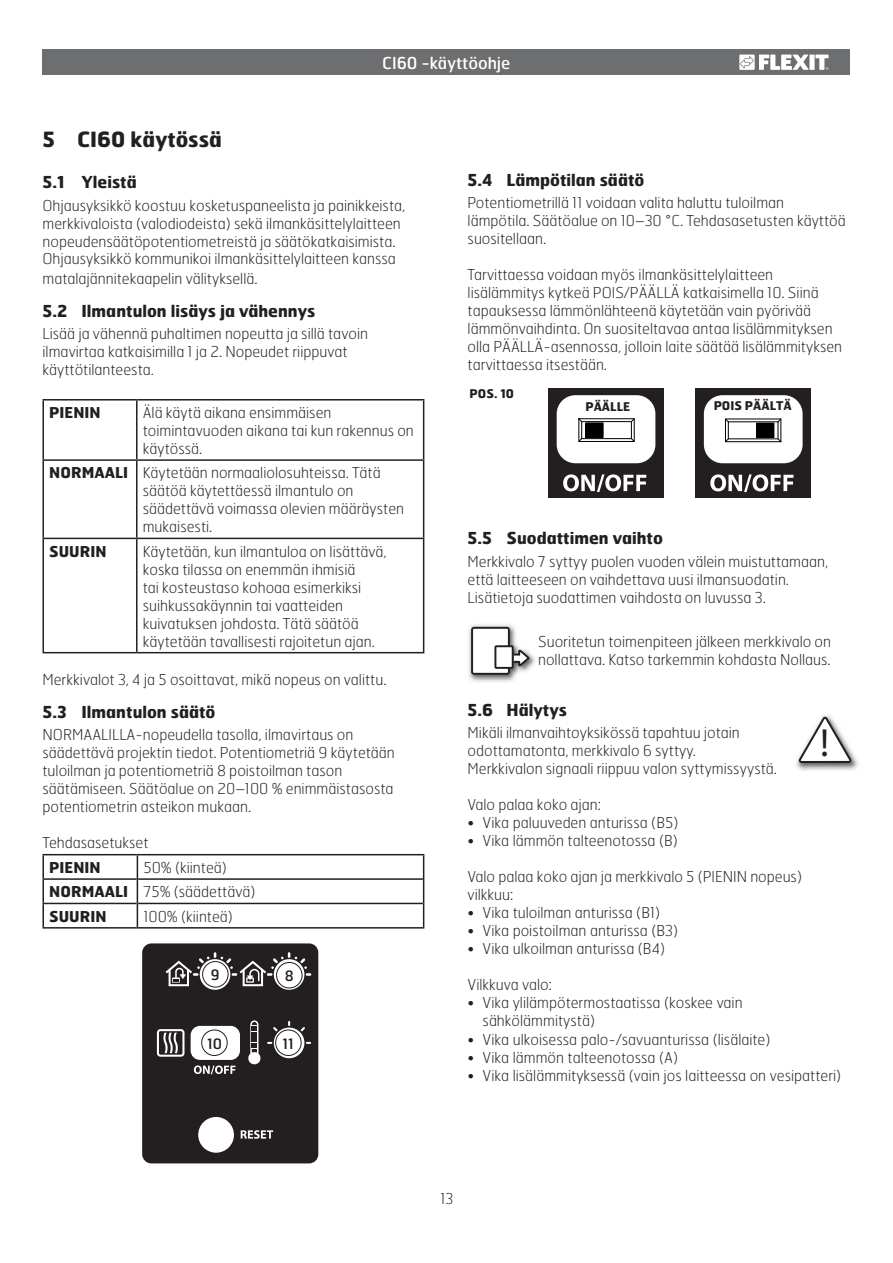
<style>
.page{position:relative;width:893px;height:1263px;background:#fff}
.page>*{position:absolute;margin:0;border:0;box-sizing:border-box;transform-origin:0 0}
.t1{font:39.45px "Myriad Pro";color:#231f20}
.t2{font:700 21px "Hermes";color:#231f20}
.t3{font:700 16.5px "Hermes";color:#231f20}
.t4{font:16.5px "Hermes";color:#fff}
.t5{font:100 15px/18px "Hermes";color:#231f20}
.t6{font:700 15px "Hermes";color:#231f20}
.t7{font:14.4px "Hermes";color:#231f20}
.t8{font:700 12px "Hermes";color:#231f20}
.s1{font-weight:700}
</style>
<div class="page">
<div style="left:42px;top:49px;width:808px;height:26px;background:#6d6e70"></div>
<div style="left:809px;top:55px;width:5px;height:15px;background:#fff"></div>
<svg style="left:815px;top:55px;width:13px;height:15px"></svg>
<svg style="left:739px;top:55px;width:70px;height:15px"></svg>
<hr style="left:42px;top:399px;width:95px;height:2px;background:#231f20">
<hr style="left:42px;top:401px;width:2px;height:58px;background:#231f20">
<hr style="left:137px;top:399px;width:287px;height:2px;background:#231f20">
<hr style="left:136px;top:401px;width:1px;height:58px;background:#231f20">
<hr style="left:423px;top:401px;width:1px;height:58px;background:#231f20">
<hr style="left:42px;top:459px;width:95px;height:2px;background:#231f20">
<hr style="left:42px;top:461px;width:2px;height:77px;background:#231f20">
<hr style="left:137px;top:459px;width:287px;height:2px;background:#231f20">
<hr style="left:136px;top:461px;width:1px;height:77px;background:#231f20">
<hr style="left:423px;top:461px;width:1px;height:77px;background:#231f20">
<hr style="left:42px;top:538px;width:95px;height:1px;background:#231f20">
<hr style="left:42px;top:539px;width:2px;height:113px;background:#231f20">
<hr style="left:137px;top:538px;width:287px;height:1px;background:#231f20">
<hr style="left:136px;top:539px;width:1px;height:113px;background:#231f20">
<hr style="left:423px;top:539px;width:1px;height:113px;background:#231f20">
<hr style="left:42px;top:652px;width:95px;height:1px;background:#231f20">
<hr style="left:137px;top:652px;width:287px;height:1px;background:#231f20">
<hr style="left:42px;top:878px;width:95px;height:2px;background:#231f20">
<hr style="left:138px;top:878px;width:285px;height:2px;background:#231f20">
<hr style="left:42px;top:903px;width:95px;height:1px;background:#231f20">
<hr style="left:138px;top:903px;width:285px;height:1px;background:#231f20">
<hr style="left:42px;top:854px;width:95px;height:1px;background:#231f20">
<hr style="left:42px;top:855px;width:2px;height:23px;background:#231f20">
<hr style="left:42px;top:880px;width:2px;height:23px;background:#231f20">
<hr style="left:42px;top:904px;width:2px;height:23px;background:#231f20">
<hr style="left:42px;top:927px;width:95px;height:2px;background:#231f20">
<hr style="left:137px;top:854px;width:287px;height:1px;background:#231f20">
<svg style="left:137px;top:855px;width:1px;height:72px"></svg>
<svg style="left:423px;top:855px;width:1px;height:72px"></svg>
<hr style="left:137px;top:927px;width:287px;height:2px;background:#231f20">
<img style="left:468px;top:624px;width:68px;height:58px">
<svg style="left:471px;top:627px;width:58px;height:48px"></svg>
<img style="left:796px;top:715px;width:62px;height:56px">
<svg style="left:799px;top:717px;width:52px;height:46px"></svg>
<div style="left:142px;top:943px;width:176px;height:220px;background:#231f20;border-radius:9px"></div>
<div style="left:198px;top:1117px;width:36px;height:36px;background:#fff;border-radius:50%"></div>
<svg style="left:274px;top:1028px;width:30px;height:30px"></svg>
<svg style="left:200px;top:959px;width:30px;height:31px"></svg>
<svg style="left:274px;top:959px;width:30px;height:31px"></svg>
<svg style="left:157px;top:1029px;width:27px;height:28px"></svg>
<div style="left:159px;top:1031px;width:23px;height:24px;background:#231f20;border-radius:2px"></div>
<div style="left:191px;top:1026px;width:49px;height:34px;background:#fff;border-radius:9px"></div>
<svg style="left:194px;top:1066px;width:41px;height:8px"></svg>
<svg style="left:248px;top:1020px;width:13px;height:45px"></svg>
<svg style="left:273px;top:1027px;width:5px;height:4px"></svg>
<svg style="left:301px;top:1027px;width:4px;height:4px"></svg>
<svg style="left:165px;top:952px;width:146px;height:34px"></svg>
<svg style="left:163px;top:1033px;width:15px;height:20px"></svg>
<svg style="left:241px;top:1130px;width:32px;height:9px"></svg>
<div style="left:276px;top:962px;width:26px;height:26px;border:1px solid #231f20;border-radius:50%"></div>
<div style="left:202px;top:961px;width:27px;height:27px;border:1px solid #231f20;border-radius:50%"></div>
<div style="left:201px;top:1030px;width:27px;height:26px;border:1px solid #231f20;border-radius:50%"></div>
<div style="left:275px;top:1030px;width:27px;height:26px;border:1px solid #231f20;border-radius:50%"></div>
<svg style="left:548px;top:389px;width:115px;height:108px"></svg>
<div style="left:579px;top:419px;width:55px;height:23px;border:1px solid #000"></div>
<svg style="left:696px;top:388px;width:114px;height:109px"></svg>
<div style="left:725px;top:419px;width:56px;height:23px;border:1px solid #000"></div>
<p class="t4" style="left:382px;top:57px;width:130px">CI60 -käyttöohje</p>
<h2 class="t2" style="left:43px;top:132px;width:181px">5 CI60 käytössä</h2>
<p class="t3" style="left:43px;top:176px;width:96px">5.1 Yleistä</p>
<p class="t5" style="left:43px;top:198px;width:364px">Ohjausyksikkö koostuu kosketuspaneelista ja painikkeista, merkkivaloista (valodiodeista) sekä ilmankäsittelylaitteen nopeudensäätöpotentiometreistä ja säätökatkaisimista.<br>Ohjausyksikkö kommunikoi ilmankäsittelylaitteen kanssa</p>
<p class="t5" style="left:43px;top:271px;width:217px">matalajännitekaapelin välityksellä.</p>
<p class="t3" style="left:43px;top:304px;width:274px">5.2 Ilmantulon lisäys ja vähennys</p>
<p class="t5" style="left:43px;top:326px;width:327px">Lisää ja vähennä puhaltimen nopeutta ja sillä tavoin ilmavirtaa katkaisimilla 1 ja 2. Nopeudet riippuvat käyttötilanteesta.</p>
<p class="t6" style="left:49px;top:407px;width:53px">PIENIN</p>
<p class="t5" style="left:143px;top:405px;width:273px">Älä käytä aikana ensimmäisen toimintavuoden aikana tai kun rakennus on käytössä.</p>
<p class="t5" style="left:143px;top:465px;width:263px;text-indent:-93px"><span class="s1">NORMAALI</span> Käytetään normaaliolosuhteissa. Tätä säätöä käytettäessä ilmantulo on säädettävä voimassa olevien määräysten mukaisesti.</p>
<p class="t6" style="left:49px;top:546px;width:59px">SUURIN</p>
<p class="t5" style="left:143px;top:544px;width:245px">Käytetään, kun ilmantuloa on lisättävä, koska tilassa on enemmän ihmisiä<br>tai kosteustaso kohoaa esimerkiksi suihkussakäynnin tai vaatteiden kuivatuksen johdosta. Tätä säätöä käytetään tavallisesti rajoitetun ajan.</p>
<p class="t5" style="left:42px;top:672px;width:345px">Merkkivalot 3, 4 ja 5 osoittavat, mikä nopeus on valittu.</p>
<p class="t3" style="left:42px;top:705px;width:174px">5.3 Ilmantulon säätö</p>
<p class="t5" style="left:42px;top:727px;width:354px">NORMAALILLA-nopeudella tasolla, ilmavirtaus on säädettävä projektin tiedot. Potentiometriä 9 käytetään tuloilman ja potentiometriä 8 poistoilman tason säätämiseen. Säätöalue on 20–100 % enimmäistasosta potentiometrin asteikon mukaan.</p>
<p class="t5" style="left:42px;top:835px;width:108px">Tehdasasetukset</p>
<p class="t6" style="left:49px;top:862px;width:53px">PIENIN</p>
<p class="t5" style="left:49px;top:857px;width:208px;line-height:24.5px;text-indent:94px">50% (kiinteä)<br><span class="s1">NORMAALI</span> 75% (säädettävä)<br><span class="s1">SUURIN</span></p>
<p class="t5" style="left:143px;top:909px;width:91px">100% (kiinteä)</p>
<p class="t7" style="left:211px;top:969px;width:10px">9</p>
<p class="t7" style="left:285px;top:970px;width:10px">8</p>
<p class="t7" style="left:207px;top:1039px;width:16px">10</p>
<p class="t7" style="left:282px;top:1039px;width:13px">11</p>
<p class="t3" style="left:467px;top:174px;width:178px">5.4 Lämpötilan säätö</p>
<p class="t5" style="left:467px;top:195px;width:380px">Potentiometrillä 11 voidaan valita haluttu tuloilman lämpötila. Säätöalue on 10–30 °C. Tehdasasetusten käyttöä suositellaan.</p>
<p class="t5" style="left:467px;top:267px;width:376px">Tarvittaessa voidaan myös ilmankäsittelylaitteen lisälämmitys kytkeä POIS/PÄÄLLÄ katkaisimella 10. Siinä tapauksessa lämmönlähteenä käytetään vain pyörivää lämmönvaihdinta. On suositeltavaa antaa lisälämmityksen olla PÄÄLLÄ-asennossa, jolloin laite säätää lisälämmityksen tarvittaessa itsestään.</p>
<p class="t8" style="left:470px;top:389px;width:46px">POS. 10</p>
<p class="t8" style="left:585px;top:402px;width:46px">PÄÄLLE</p>
<p class="t8" style="left:714px;top:401px;width:80px">POIS PÄÄLTÄ</p>
<p class="t3" style="left:467px;top:532px;width:197px">5.5 Suodattimen vaihto</p>
<p class="t5" style="left:467px;top:554px;width:362px">Merkkivalo 7 syttyy puolen vuoden välein muistuttamaan, että laitteeseen on vaihdettava uusi ilmansuodatin.<br>Lisätietoja suodattimen vaihdosta on luvussa 3.</p>
<p class="t5" style="left:538px;top:634px;width:294px">Suoritetun toimenpiteen jälkeen merkkivalo on nollattava. Katso tarkemmin kohdasta Nollaus.</p>
<p class="t3" style="left:467px;top:703px;width:101px">5.6 Hälytys</p>
<p class="t5" style="left:467px;top:725px;width:311px">Mikäli ilmanvaihtoyksikössä tapahtuu jotain odottamatonta, merkkivalo 6 syttyy.<br>Merkkivalon signaali riippuu valon syttymissyystä.</p>
<p class="t5" style="left:467px;top:797px;width:135px">Valo palaa koko ajan:</p>
<p class="t5" style="left:467px;top:815px;width:212px">• Vika paluuveden anturissa (B5)</p>
<p class="t5" style="left:467px;top:833px;width:212px">• Vika lämmön talteenotossa (B)</p>
<p class="t5" style="left:467px;top:869px;width:336px">Valo palaa koko ajan ja merkkivalo 5 (PIENIN nopeus) vilkkuu:</p>
<p class="t5" style="left:467px;top:905px;width:194px">• Vika tuloilman anturissa (B1)</p>
<p class="t5" style="left:467px;top:923px;width:212px">• Vika poistoilman anturissa (B3)</p>
<p class="t5" style="left:467px;top:941px;width:199px">• Vika ulkoilman anturissa (B4)</p>
<p class="t5" style="left:467px;top:977px;width:86px">Vilkkuva valo:</p>
<p class="t5" style="left:482px;top:995px;width:262px;text-indent:-15px">• Vika ylilämpötermostaatissa (koskee vain sähkölämmitystä)</p>
<p class="t5" style="left:467px;top:1032px;width:304px">• Vika ulkoisessa palo-/savuanturissa (lisälaite)</p>
<p class="t5" style="left:467px;top:1050px;width:212px">• Vika lämmön talteenotossa (A)</p>
<p class="t5" style="left:467px;top:1068px;width:375px">• Vika lisälämmityksessä (vain jos laitteessa on vesipatteri)</p>
<h1 class="t1" style="left:820px;top:719px;width:11px">!</h1>
<p class="t5" style="left:440px;top:1191px;width:14px">13</p>
</div>
